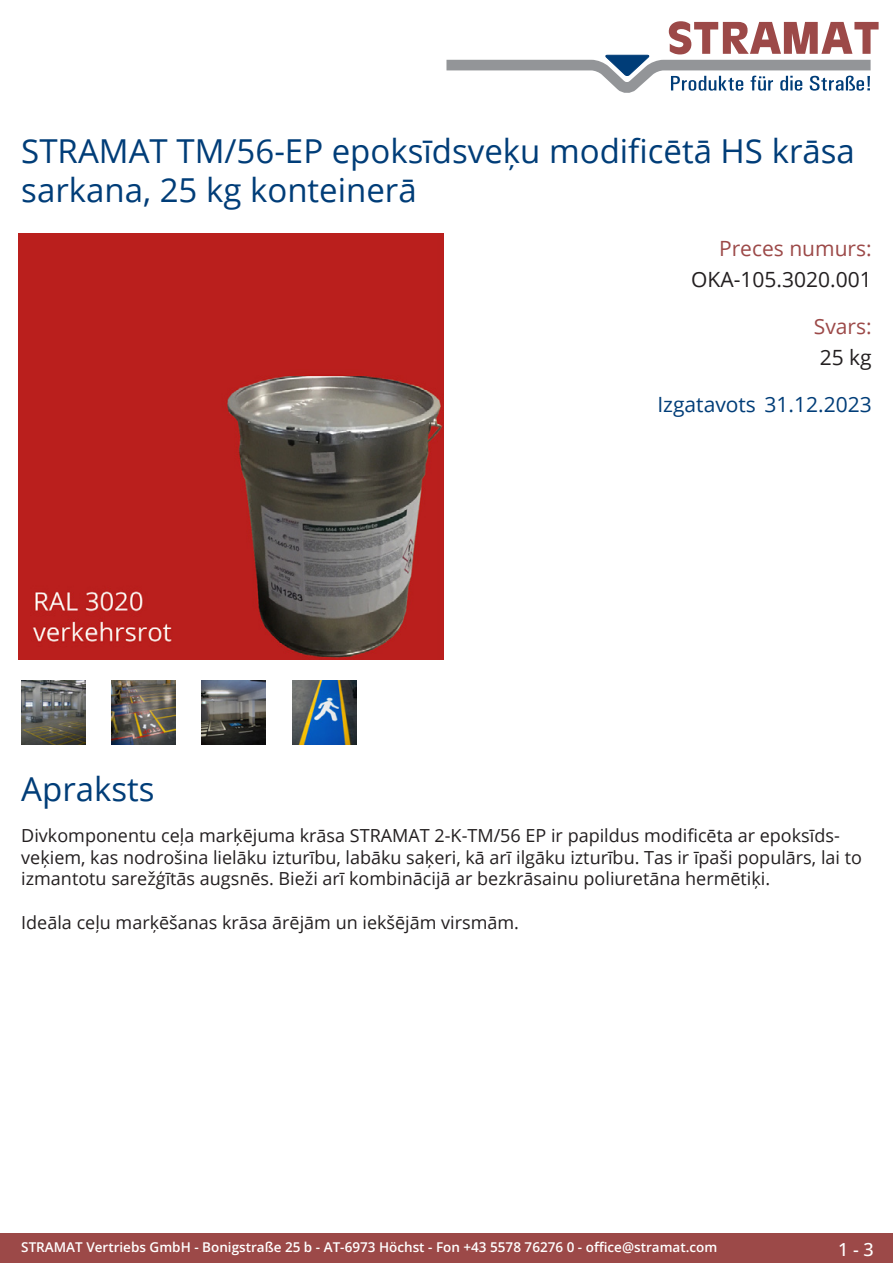
<style>
.page{position:relative;width:893px;height:1263px;background:#fff}
.page>*{position:absolute;margin:0;border:0;box-sizing:border-box;transform-origin:0 0}
.Produkttitel{font:33px/39.6px "Open Sans";color:#003d78}
.TechDaten_Inhalt{font:21px "Open Sans";color:#231f20}
.Erstellungsdatum{font:21px "Open Sans";color:#003d78}
.TechDaten_Überschrif{font:21px "Open Sans";color:#9c4948}
.Beschreibung_Text{font:18px/21.6px "Open Sans";color:#231f20}
.t1{font:500 18px "Open Sans";color:#fff}
.t2{font:600 13.5px "Open Sans";color:#fff}
</style>
<div class="page">
<div style="left:0;top:1233px;width:893px;height:30px;background:#9c4948"></div>
<svg style="left:446px;top:21px;width:433px;height:72px"></svg>
<img style="left:18px;top:234px;width:425px;height:425px">
<img style="left:21px;top:680px;width:64px;height:64px">
<img style="left:112px;top:680px;width:63px;height:64px">
<img style="left:202px;top:680px;width:64px;height:64px">
<img style="left:292px;top:680px;width:64px;height:64px">
<p class="Produkttitel" style="left:21px;top:130px;width:835px">STRAMAT TM/56-EP epoksīdsveķu modificētā HS krāsa sarkana, 25 kg konteinerā</p>
<p class="TechDaten_Überschrif" style="left:719px;top:234px;width:154px">Preces numurs:</p>
<p class="TechDaten_Inhalt" style="left:691px;top:265px;width:182px">OKA-105.3020.001</p>
<p class="TechDaten_Überschrif" style="left:814px;top:312px;width:59px">Svars:</p>
<p class="TechDaten_Inhalt" style="left:820px;top:343px;width:54px">25 kg</p>
<p class="Erstellungsdatum" style="left:657px;top:390px;width:216px">Izgatavots 31.12.2023</p>
<p class="Produkttitel" style="left:21px;top:768px;width:135px">Apraksts</p>
<p class="Beschreibung_Text" style="left:21px;top:824px;width:842px">Divkomponentu ceļa marķējuma krāsa STRAMAT 2-K-TM/56 EP ir papildus modificēta ar epoksīds&shy;veķiem, kas nodrošina lielāku izturību, labāku saķeri, kā arī ilgāku izturību. Tas ir īpaši populārs, lai to izmantotu sarežģītās augsnēs. Bieži arī kombinācijā ar bezkrāsainu poliuretāna hermētiķi.</p>
<p class="Beschreibung_Text" style="left:21px;top:911px;width:499px">Ideāla ceļu marķēšanas krāsa ārējām un iekšējām virsmām.</p>
<p class="t2" style="left:21px;top:1238px;width:698px">STRAMAT Vertriebs GmbH - Bonigstraße 25 b - AT-6973 Höchst - Fon +43 5578 76276 0 - office@stramat.com</p>
<p class="t1" style="left:838px;top:1237px;width:37px">1 - 3</p>
</div>
